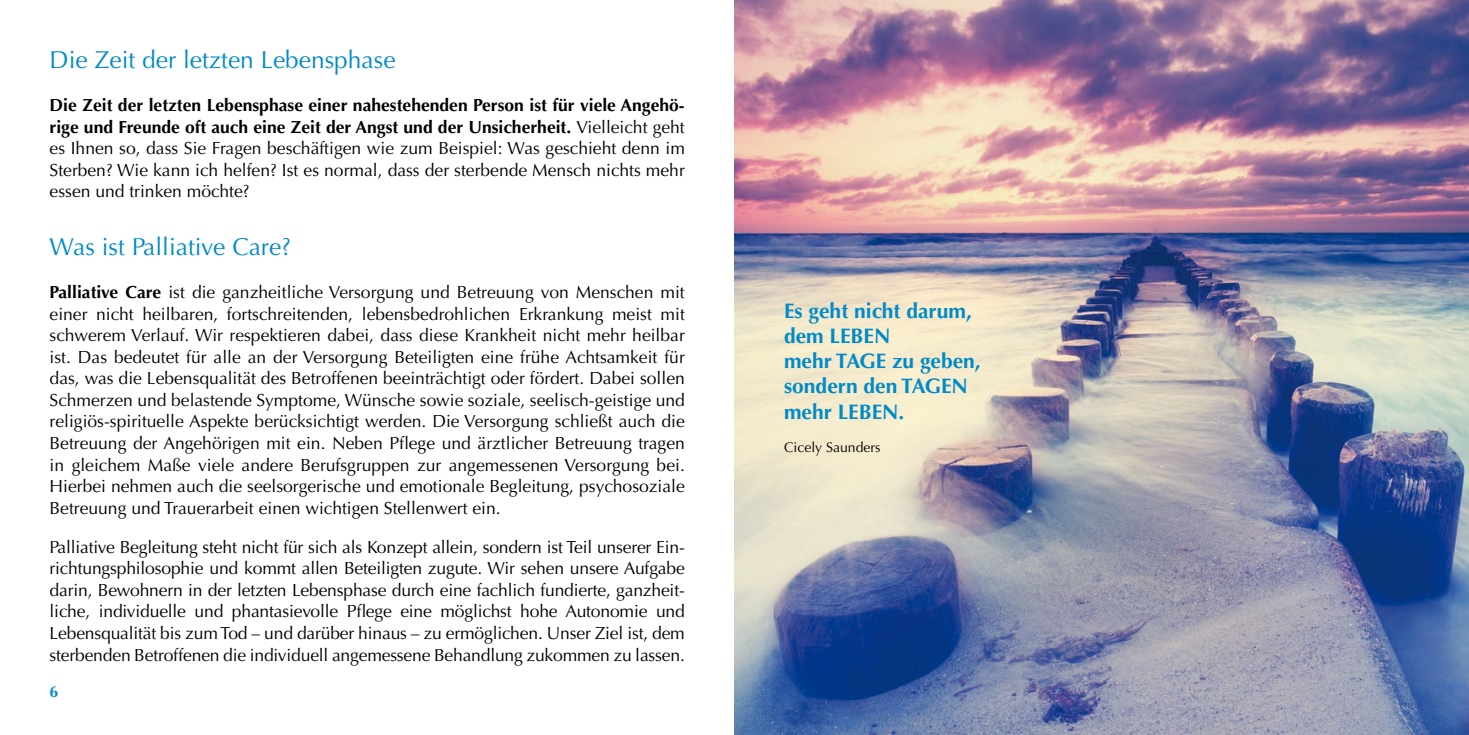
<style>
.page{position:relative;width:1469px;height:735px;background:#fff}
.page>*{position:absolute;margin:0;border:0;box-sizing:border-box;transform-origin:0 0}
.t1{font:24.5px "Optima LT Pro";color:#008ac9}
.t2{font:700 21px/25.2px "Optima LT Pro";color:#008ac9}
.t3{font:17.5px/21.5px "Optima LT Pro";color:#000;text-align:justify}
.t4{font:700 15.75px "Optima LT Pro";color:#008ac9}
.t5{font:14px "Optima LT Pro";color:#000}
.s1{font-weight:700}
</style>
<div class="page">
<img style="left:734px;top:0;width:734px;height:734px">
<h1 class="t1" style="left:50px;top:44px;width:347px">Die Zeit der letzten Lebensphase</h1>
<p class="t3" style="left:50px;top:94px;width:637px"><span class="s1">Die Zeit der letzten Lebensphase einer nahestehenden Person ist für viele Angehö&shy;rige und Freunde oft auch eine Zeit der Angst und der Unsicherheit.</span> Vielleicht geht es Ihnen so, dass Sie Fragen beschäftigen wie zum Beispiel: Was geschieht denn im Sterben? Wie kann ich helfen? Ist es normal, dass der sterbende Mensch nichts mehr essen und trinken möchte?</p>
<h1 class="t1" style="left:50px;top:231px;width:243px">Was ist Palliative Care?</h1>
<p class="t3" style="left:50px;top:281px;width:636px"><span class="s1">Palliative Care</span> ist die ganzheitliche Versorgung und Betreuung von Menschen mit einer nicht heilbaren, fortschreitenden, lebensbedrohlichen Erkrankung meist mit schwerem Verlauf. Wir respektieren dabei, dass diese Krankheit nicht mehr heilbar ist. Das bedeutet für alle an der Versorgung Beteiligten eine frühe Achtsamkeit für das, was die Lebensqualität des Betroffenen beeinträchtigt oder fördert. Dabei sollen Schmerzen und belastende Symptome, Wünsche sowie soziale, seelisch-geistige und religiös-spirituelle Aspekte berücksichtigt werden. Die Versorgung schließt auch die Betreuung der Angehörigen mit ein. Neben Pflege und ärztlicher Betreuung tragen in gleichem Maße viele andere Berufsgruppen zur angemessenen Versorgung bei.<br>Hierbei nehmen auch die seelsorgerische und emotionale Begleitung, psychosoziale Betreuung und Trauerarbeit einen wichtigen Stellenwert ein.</p>
<p class="t3" style="left:50px;top:536px;width:636px">Palliative Begleitung steht nicht für sich als Konzept allein, sondern ist Teil unserer Ein&shy;richtungsphilosophie und kommt allen Beteiligten zugute. Wir sehen unsere Aufgabe darin, Bewohnern in der letzten Lebensphase durch eine fachlich fundierte, ganzheit&shy;liche, individuelle und phantasievolle Pflege eine möglichst hohe Autonomie und Lebensqualität bis zum Tod – und darüber hinaus – zu ermöglichen. Unser Ziel ist, dem sterbenden Betroffenen die individuell angemessene Behandlung zukommen zu lassen.</p>
<p class="t4" style="left:50px;top:681px;width:10px">6</p>
<p class="t2" style="left:784px;top:297px;width:198px">Es geht nicht darum, dem LEBEN<br>mehr TAGE zu geben, sondern den TAGEN mehr LEBEN.</p>
<p class="t5" style="left:784px;top:438px;width:98px">Cicely Saunders</p>
</div>
